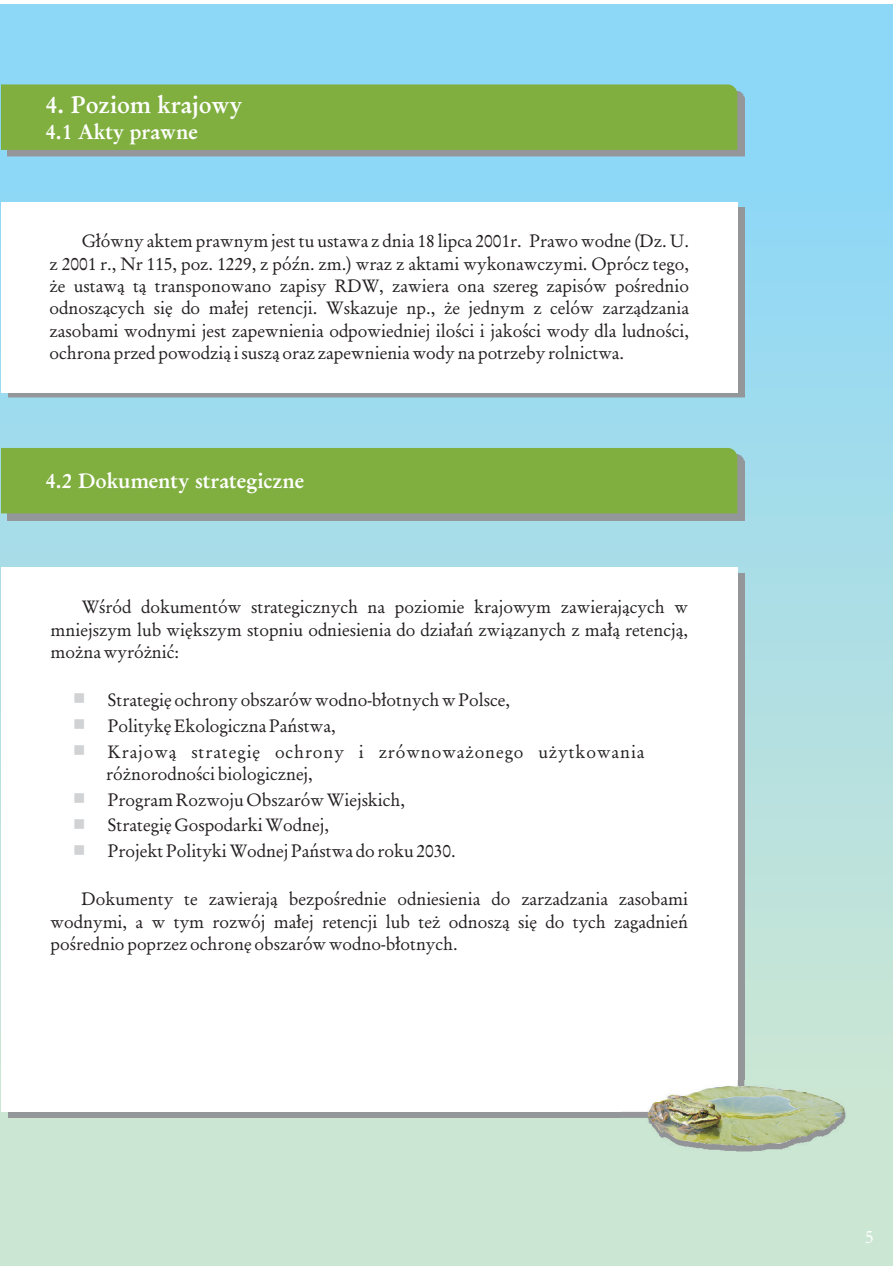
<style>
.page{position:relative;width:896px;height:1266px;background:#fff}
.page>*{position:absolute;margin:0;border:0;box-sizing:border-box;transform-origin:0 0}
.t1{font:24px "Garamond Antiqua,Bold";color:#fff}
.t2{font:21px "Garamond Antiqua,Bold";color:#fff}
.t3{font:18px/22.4px "Garamond Antiqua";color:#231f20;text-align:justify}
.t4{font:18px "Garamond Antiqua";color:#fff}
.t5{font:16.5px/26px "Wingdings";color:#d1d2d4;text-align:justify}
</style>
<div class="page">
<div style="left:0;top:5px;width:892px;height:1260px;background:linear-gradient(to bottom,#87d5fb,#d1e4cc)"></div>
<img style="left:8px;top:91px;width:736px;height:66px">
<div style="left:1px;top:84px;width:736px;height:66px;background:#80af40"></div>
<img style="left:8px;top:207px;width:736px;height:190px">
<div style="left:1px;top:202px;width:736px;height:190px;background:#fff"></div>
<img style="left:8px;top:455px;width:736px;height:65px">
<div style="left:1px;top:448px;width:736px;height:65px;background:#80af40"></div>
<div style="left:1px;top:567px;width:736px;height:544px;background:#fff"></div>
<img style="left:621px;top:1080px;width:231px;height:70px">
<h1 class="t1" style="left:45px;top:94px;width:198px">4. Poziom krajowy</h1>
<p class="t2" style="left:45px;top:123px;width:154px">4.1 Akty prawne</p>
<p class="t3" style="left:49px;top:231px;width:641px;text-indent:32px">Główny aktem prawnym jest tu ustawa z dnia 18 lipca 2001r. Prawo wodne (Dz. U. z 2001 r., Nr 115, poz. 1229, z późn. zm.) wraz z aktami wykonawczymi. Oprócz tego, że ustawą tą transponowano zapisy RDW, zawiera ona szereg zapisów pośrednio odnoszących się do małej retencji. Wskazuje np., że jednym z celów zarządzania zasobami wodnymi jest zapewnienia odpowiedniej ilości i jakości wody dla ludności, ochrona przed powodzią i suszą oraz zapewnienia wody na potrzeby rolnictwa.</p>
<p class="t2" style="left:45px;top:471px;width:260px">4.2 Dokumenty strategiczne</p>
<p class="t3" style="left:51px;top:597px;width:639px;text-indent:31px">Wśród dokumentów strategicznych na poziomie krajowym zawierających w mniejszym lub większym stopniu odniesienia do działań związanych z małą retencją, można wyróżnić:</p>
<p class="t3" style="left:108px;top:688px;width:538px;line-height:26px;text-align:left">Strategię ochrony obszarów wodno-błotnych w Polsce,<br>Politykę Ekologiczna Państwa,<br>Krajową strategię ochrony i zrównoważonego użytkowania</p>
<p class="t3" style="left:106px;top:762px;width:351px;line-height:26px;text-align:left">różnorodności biologicznej,<br>Program Rozwoju Obszarów Wiejskich, Strategię Gospodarki Wodnej,<br>Projekt Polityki Wodnej Państwa do roku 2030.</p>
<p class="t3" style="left:51px;top:889px;width:639px;text-indent:31px">Dokumenty te zawierają bezpośrednie odniesienia do zarzadzania zasobami wodnymi, a w tym rozwój małej retencji lub też odnoszą się do tych zagadnień pośrednio poprzez ochronę obszarów wodno-błotnych.</p>
<p class="t5" style="left:73px;top:686px;width:75px">■ ■ ■</p>
<p class="t5" style="left:73px;top:786px;width:75px">■ ■ ■</p>
<p class="t4" style="left:864px;top:1229px;width:10px">5</p>
</div>
